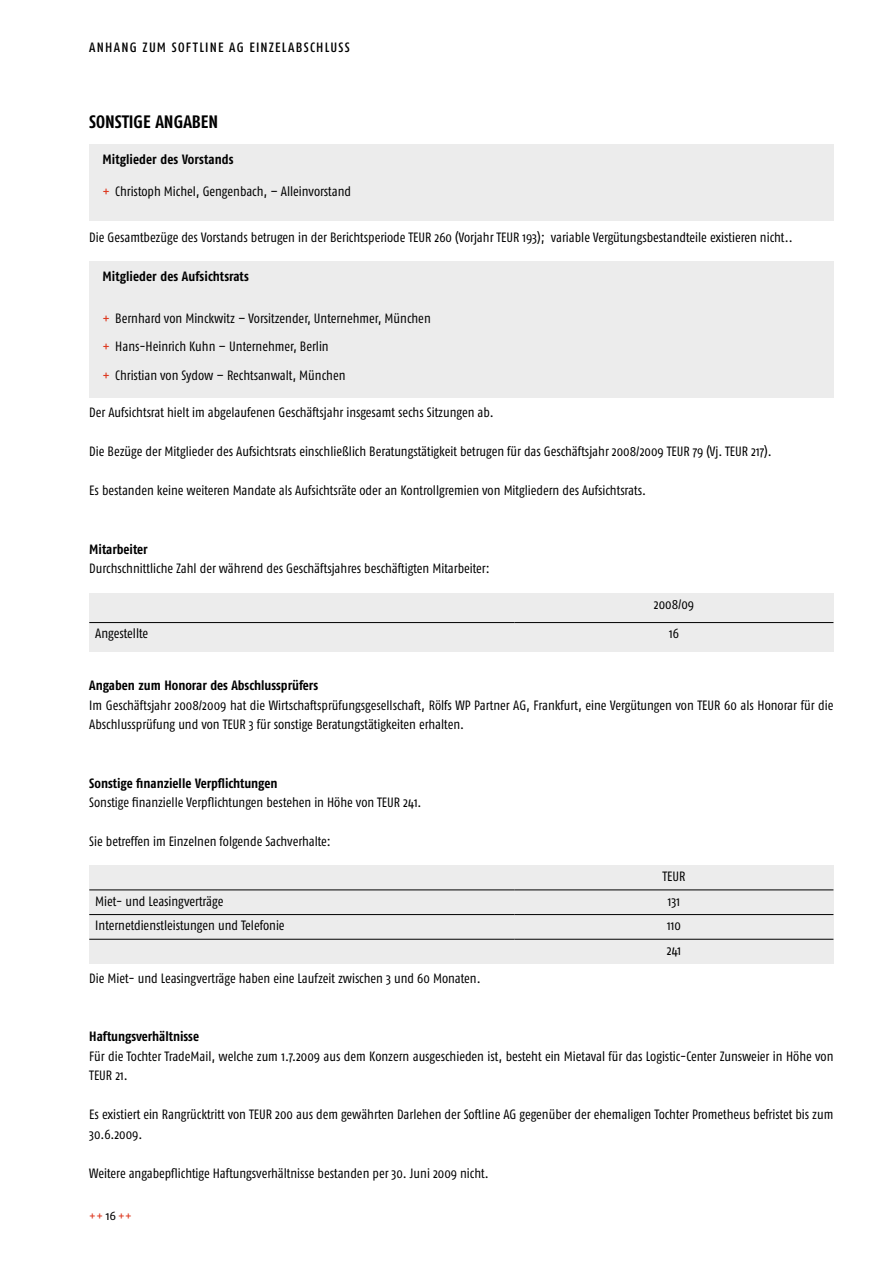
<style>
.page{position:relative;width:893px;height:1263px;background:#fff}
.page>*{position:absolute;margin:0;border:0;box-sizing:border-box;transform-origin:0 0}
.t1{font:700 18px "Fago Co";color:#000}
.t2{font:13.5px/19.5px "Fago Co";color:#000}
.t3{font:700 13.5px "Fago Co";color:#000}
.t4{font:500 13.5px "Fago Co";letter-spacing:.095em;color:#000}
.t5{font:12px "Fago Co";color:#dd381f}
.s1{color:#dd381f}
.s2{font-family:"Fago No Caps";color:#000}
</style>
<div class="page">
<div style="left:90px;top:144px;width:744px;height:77px;background:#ececec"></div>
<div style="left:90px;top:261px;width:744px;height:137px;background:#ececec"></div>
<div style="left:89px;top:593px;width:744px;height:59px;background:#ececec"></div>
<hr style="left:89px;top:622px;width:425px;height:1px;background:#000">
<hr style="left:514px;top:622px;width:319px;height:1px;background:#000">
<div style="left:89px;top:865px;width:744px;height:99px;background:#ececec"></div>
<hr style="left:89px;top:890px;width:425px;height:1px;background:#000">
<hr style="left:514px;top:890px;width:319px;height:1px;background:#000">
<hr style="left:89px;top:914px;width:425px;height:1px;background:#000">
<hr style="left:514px;top:914px;width:319px;height:1px;background:#000">
<hr style="left:89px;top:939px;width:425px;height:1px;background:#000">
<hr style="left:514px;top:939px;width:319px;height:1px;background:#000">
<p class="t4" style="left:89px;top:40px;width:262px">ANHANG ZUM SOFTLINE AG EI NZELABSCHLUSS</p>
<h1 class="t1" style="left:89px;top:111px;width:94px">Sonstige Angabe</h1>
<h1 class="t1" style="left:209px;top:111px;width:11px">n</h1>
<p class="t3" style="left:102px;top:151px;width:133px">Mitglieder des Vorstands</p>
<p class="t2" style="left:102px;top:181px;width:250px"><span class="s1">+</span> Christoph Michel, Gengenbach, – Alleinvorstand</p>
<p class="t2" style="left:89px;top:227px;width:705px">Die Gesamtbezüge des Vorstands betrugen in der Berichtsperiode TEUR 260 (Vorjahr TEUR 193); variable Vergütungsbestandteile existieren nicht..</p>
<p class="t3" style="left:102px;top:268px;width:148px">Mitglieder des Aufsichtsrats</p>
<p class="t2" style="left:102px;top:303px;width:330px;line-height:28.5px"><span class="s1">+</span> Bernhard von Minckwitz – Vorsitzender, Unternehmer, München <span class="s1">+</span> Hans-Heinrich Kuhn – Unternehmer, Berlin<br><span class="s1">+</span> Christian von Sydow – Rechtsanwalt, München</p>
<p class="t2" style="left:89px;top:402px;width:406px">Der Aufsichtsrat hielt im abgelaufenen Geschäftsjahr insgesamt sechs Sitzungen ab.</p>
<p class="t2" style="left:89px;top:441px;width:684px">Die Bezüge der Mitglieder des Aufsichtsrats einschließlich Beratungstätigkeit betrugen für das Geschäftsjahr 2008/2009 TEUR 79 (Vj. TEUR 217).</p>
<p class="t2" style="left:89px;top:480px;width:558px">Es bestanden keine weiteren Mandate als Aufsichtsräte oder an Kontrollgremien von Mitgliedern des Aufsichtsrats.</p>
<p class="t3" style="left:89px;top:541px;width:60px">Mitarbeiter</p>
<p class="t2" style="left:89px;top:558px;width:402px">Durchschnittliche Zahl der während des Geschäftsjahres beschäftigten Mitarbeiter:</p>
<p class="t2" style="left:654px;top:594px;width:42px">2008/09</p>
<p class="t2" style="left:95px;top:624px;width:54px">Angestellte</p>
<p class="t2" style="left:669px;top:624px;width:11px">16</p>
<p class="t3" style="left:89px;top:677px;width:230px">Angaben zum Honorar des Abschlussprüfers</p>
<p class="t2" style="left:89px;top:695px;width:746px">Im Geschäftsjahr 2008/2009 hat die Wirtschaftsprüfungsgesellschaft, Rölfs WP Partner AG, Frankfurt, eine Vergütungen von TEUR 60 als Honorar für die<br>Abschlussprüfung und von TEUR 3 für sonstige Beratungstätigkeiten erhalten.</p>
<p class="t3" style="left:89px;top:775px;width:190px">Sonstige finanzielle Verpflichtungen</p>
<p class="t2" style="left:89px;top:792px;width:334px">Sonstige finanzielle Verpflichtungen bestehen in Höhe von TEUR 241.</p>
<p class="t2" style="left:89px;top:831px;width:243px">Sie betreffen im Einzelnen folgende Sachverhalte:</p>
<p class="t2" style="left:662px;top:866px;width:25px">TEUR</p>
<p class="t2" style="left:95px;top:891px;width:130px">Miet- und Leasingverträge</p>
<p class="t2" style="left:668px;top:891px;width:14px">131</p>
<p class="t2" style="left:95px;top:916px;width:191px">Internetdienstleistungen und Telefonie</p>
<p class="t2" style="left:667px;top:913px;width:16px;line-height:24.6px">110<br>241</p>
<p class="t2" style="left:89px;top:968px;width:393px">Die Miet- und Leasingverträge haben eine Laufzeit zwischen 3 und 60 Monaten.</p>
<p class="t3" style="left:89px;top:1028px;width:111px">Haftungsverhältnisse</p>
<p class="t2" style="left:89px;top:1046px;width:746px">Für die Tochter TradeMail, welche zum 1.7.2009 aus dem Konzern ausgeschieden ist, besteht ein Mietaval für das Logistic-Center Zunsweier in Höhe von<br>TEUR 21.</p>
<p class="t2" style="left:89px;top:1104px;width:746px">Es existiert ein Rangrücktritt von TEUR 200 aus dem gewährten Darlehen der Softline AG gegenüber der ehemaligen Tochter Prometheus befristet bis zum<br>30.6.2009.</p>
<p class="t2" style="left:89px;top:1163px;width:401px">Weitere angabepflichtige Haftungsverhältnisse bestanden per 30. Juni 2009 nicht.</p>
<p class="t5" style="left:89px;top:1209px;width:44px">++ <span class="s2">16</span> ++</p>
</div>
